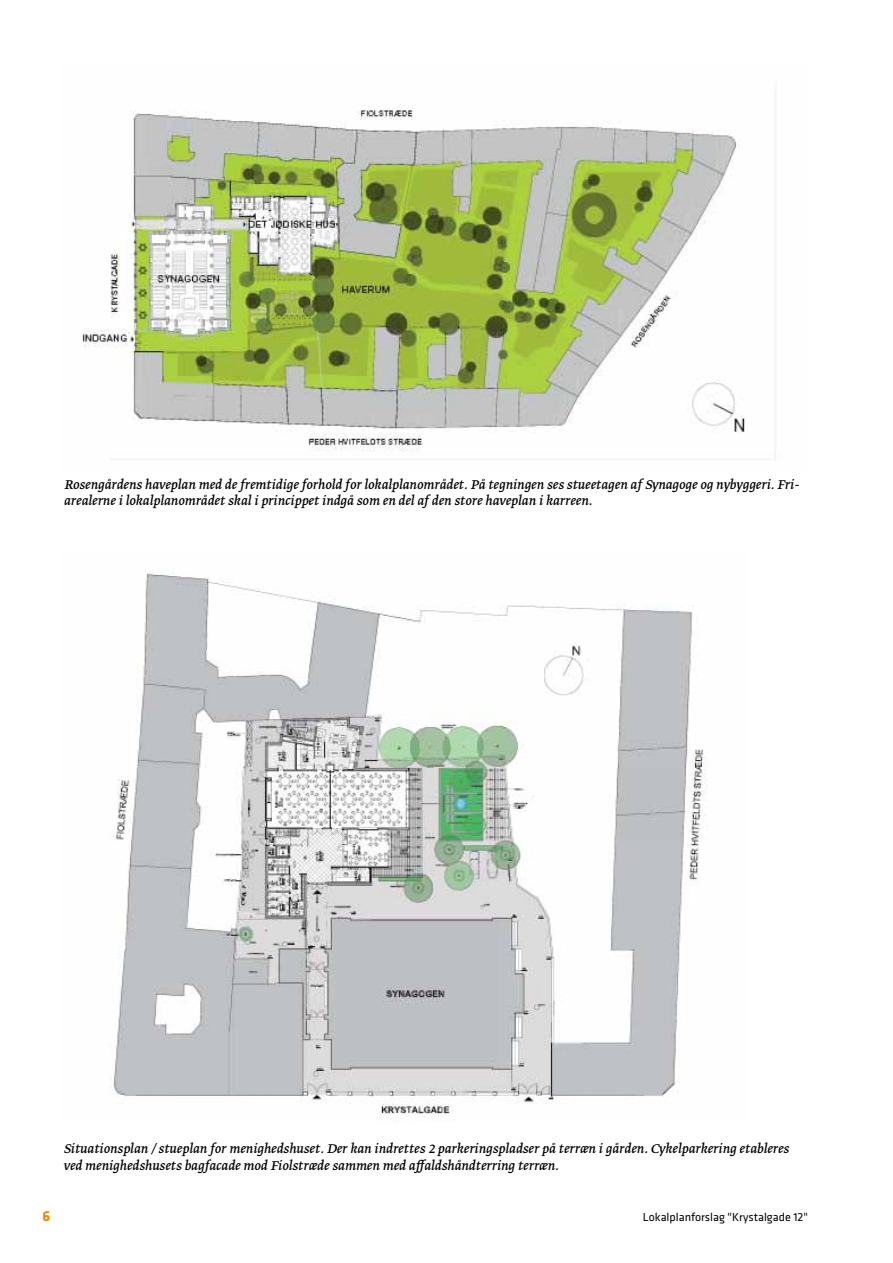
<style>
.page{position:relative;width:893px;height:1263px;background:#fff}
.page>*{position:absolute;margin:0;border:0;box-sizing:border-box;transform-origin:0 0}
.t1{font:italic 15px/16.5px "Greta Text";color:#000}
.t2{font:700 15px "Klavika";color:#f08a00}
.t3{font:12px "Klavika";color:#000}
</style>
<div class="page">
<img style="left:111px;top:572px;width:595px;height:543px">
<img style="left:82px;top:110px;width:694px;height:351px">
<p class="t1" style="left:64px;top:477px;width:736px">Rosengårdens haveplan med de fremtidige forhold for lokalplanområdet. På tegningen ses stueetagen af Synagoge og nybyggeri. Fri&shy;arealerne i lokalplanområdet skal i princippet indgå som en del af den store haveplan i karreen.</p>
<p class="t1" style="left:64px;top:1141px;width:727px">Situationsplan / stueplan for menighedshuset. Der kan indrettes 2 parkeringspladser på terræn i gården. Cykelparkering etableres ved menighedshusets bagfacade mod Fiolstræde sammen med affaldshåndterring terræn.</p>
<p class="t2" style="left:43px;top:1210px;width:9px">6</p>
<p class="t3" style="left:643px;top:1212px;width:166px">Lokalplanforslag "Krystalgade 12"</p>
</div>
